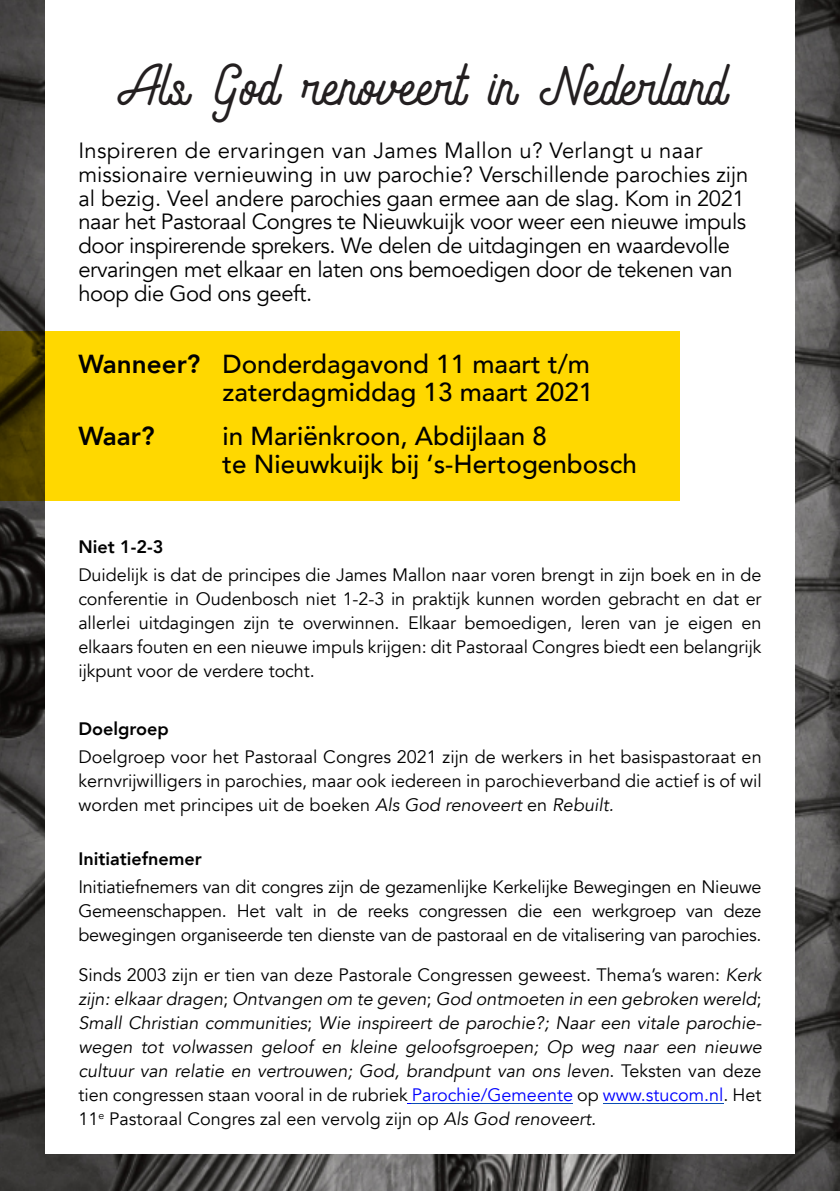
<style>
.page{position:relative;width:840px;height:1191px;background:#fff}
.page>*{position:absolute;margin:0;border:0;box-sizing:border-box;transform-origin:0 0}
.t1{font:46px "Andara Script Soft";color:#231f20}
.t2{font:500 26px/28px "Avenir";color:#000;text-align:right}
.t3{font:800 26px "Avenir";color:#000}
.t4{font:22px/23.8px "Avenir";letter-spacing:-.02em;color:#000}
.t5{font:18px/24px "Avenir";letter-spacing:-.005em;color:#000;text-align:justify}
.t6{font:italic 18px/24px "Avenir";color:#000;text-align:justify}
.t7{font:800 18px "Avenir";color:#000}
.s1{font-weight:800}
.s2{font-style:italic}
.s3{font-style:normal}
.s4{font-style:normal;color:#00f}
</style>
<div class="page">
<img style="left:0;top:0;width:839px;height:1191px">
<div style="left:45px;top:0;width:749px;height:1154px;background:#fff"></div>
<img style="left:0;top:331px;width:679px;height:169px">
<hr style="left:411px;top:1102px;width:161px;height:1px;background:#0b4cb4">
<hr style="left:602px;top:1102px;width:121px;height:1px;background:#0b4cb4">
<h1 class="t1" style="left:116px;top:63px;width:610px">Als God renoveert in Nederland</h1>
<p class="t4" style="left:78px;top:139px;width:671px">Inspireren de ervaringen van James Mallon u? Verlangt u naar missionaire vernieuwing in uw parochie? Verschillende parochies zĳn al bezig. Veel andere parochies gaan ermee aan de slag. Kom in 2021 naar het Pastoraal Congres te Nieuwkuĳk voor weer een nieuwe impuls door inspirerende sprekers. We delen de uitdagingen en waardevolle ervaringen met elkaar en laten ons bemoedigen door de tekenen van hoop die God ons geeft.</p>
<h2 class="t2" style="left:78px;top:350px;width:516px"><span class="s1">Wanneer?</span> Donderdagavond 11 maart t/m zaterdagmiddag 13 maart 2021</h2>
<h2 class="t3" style="left:78px;top:419px;width:78px">Waar?</h2>
<h2 class="t2" style="left:222px;top:422px;width:415px;text-align:left">in Mariënkroon, Abdĳlaan 8<br>te Nieuwkuĳk bĳ ‘s-Hertogenbosch</h2>
<p class="t7" style="left:78px;top:535px;width:86px">Niet 1-2-3</p>
<p class="t5" style="left:78px;top:563px;width:684px">Duidelĳk is dat de principes die James Mallon naar voren brengt in zĳn boek en in de conferentie in Oudenbosch niet 1-2-3 in praktĳk kunnen worden gebracht en dat er allerlei uitdagingen zĳn te overwinnen. Elkaar bemoedigen, leren van je eigen en elkaars fouten en een nieuwe impuls krĳgen: dit Pastoraal Congres biedt een belangrĳk ĳkpunt voor de verdere tocht.</p>
<p class="t7" style="left:78px;top:717px;width:92px">Doelgroep</p>
<p class="t5" style="left:78px;top:745px;width:684px">Doelgroep voor het Pastoraal Congres 2021 zĳn de werkers in het basispastoraat en kernvrĳwilligers in parochies, maar ook iedereen in parochieverband die actief is of wil worden met principes uit de boeken <span class="s2">Als God renoveert</span> en <span class="s2">Rebuilt.</span></p>
<p class="t7" style="left:78px;top:847px;width:125px">Initiatiefnemer</p>
<p class="t5" style="left:78px;top:875px;width:684px">Initiatiefnemers van dit congres zĳn de gezamenlĳke Kerkelĳke Bewegingen en Nieuwe Gemeenschappen. Het valt in de reeks congressen die een werkgroep van deze bewegingen organiseerde ten dienste van de pastoraal en de vitalisering van parochies.</p>
<p class="t6" style="left:78px;top:963px;width:684px"><span class="s3">Sinds 2003 zĳn er tien van deze Pastorale Congressen geweest. Thema’s waren:</span> Kerk zĳn: elkaar dragen<span class="s3">;</span> Ontvangen om te geven<span class="s3">;</span> God ontmoeten in een gebroken wereld<span class="s3">; </span>Small Christian communities<span class="s3">;</span> Wie inspireert de parochie?; Naar een vitale parochie&shy;wegen tot volwassen geloof en kleine geloofsgroepen; Op weg naar een nieuwe cultuur van relatie en vertrouwen; God, brandpunt van ons leven<span class="s3">. Teksten van deze tien congressen staan vooral in de rubriek</span> <span class="s4">Parochie/Gemeente</span> <span class="s3">op</span> <span class="s4">www.stucom.nl</span><span class="s3">. Het 11</span><sup>e</sup> <span class="s3">Pastoraal Congres zal een vervolg zĳn op</span> Als God renoveert.</p>
</div>
